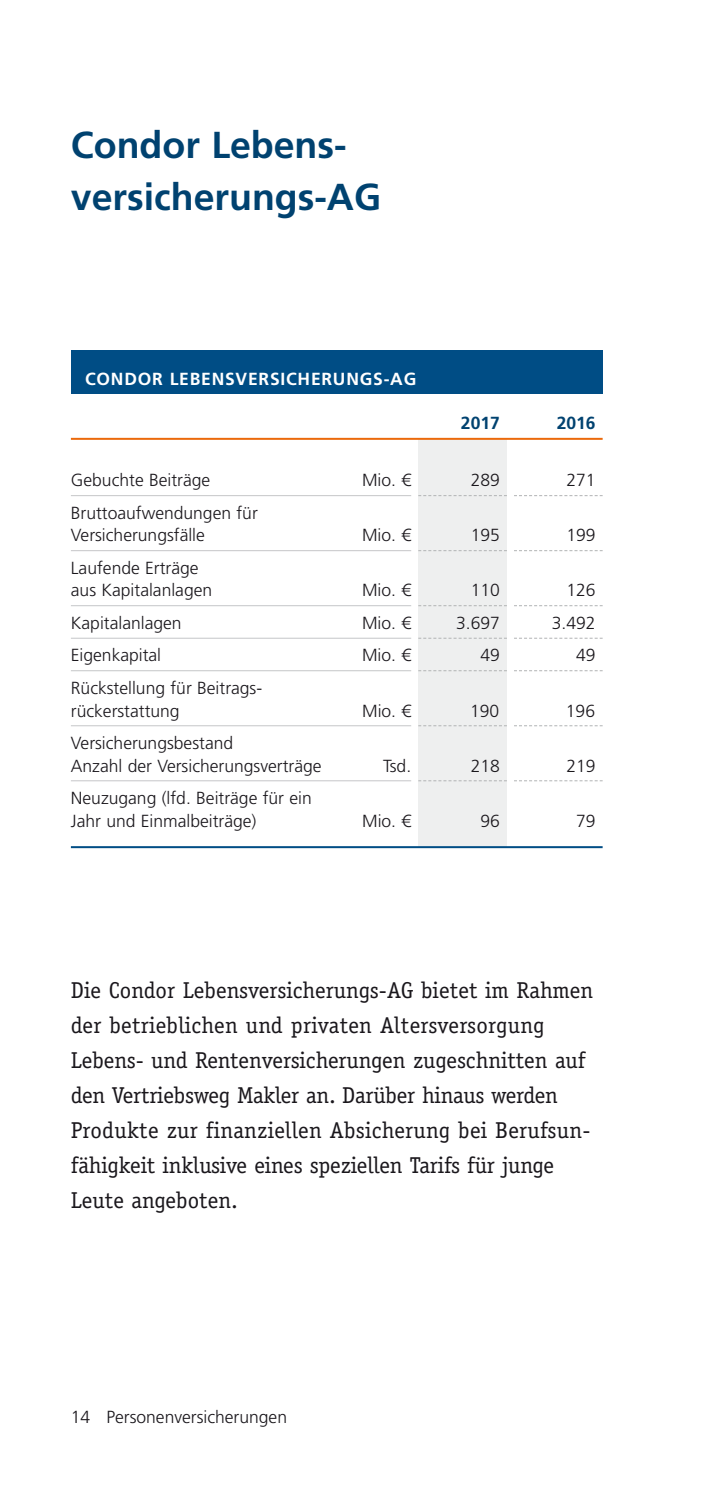
<style>
.page{position:relative;width:709px;height:1489px;background:#fff}
.page>*{position:absolute;margin:0;border:0;box-sizing:border-box;transform-origin:0 0}
.t1{font:700 37.5px/52.5px "Frutiger LT";color:#004270}
.t2{font:23px/35px "Officina Serif";letter-spacing:-.005em;color:#1a171c}
.t3{font:300 17.5px/22.5px "Frutiger LT";color:#1a171c}
.t4{font:700 17.5px "Frutiger LT";letter-spacing:.045em;color:#fff}
.t5{font:700 17.5px "Frutiger LT";color:#004270}
</style>
<div class="page">
<div style="left:418px;top:439px;width:89px;height:408px;background:#eeefef"></div>
<hr style="left:71px;top:438px;width:531px;height:2px;background:#eb690b">
<div style="left:71px;top:350px;width:531px;height:44px;background:#004d85"></div>
<svg style="left:418px;top:495px;width:89px;height:1px"></svg>
<svg style="left:418px;top:550px;width:89px;height:1px"></svg>
<svg style="left:418px;top:605px;width:89px;height:1px"></svg>
<svg style="left:418px;top:637px;width:89px;height:1px"></svg>
<svg style="left:418px;top:670px;width:89px;height:1px"></svg>
<svg style="left:418px;top:725px;width:89px;height:1px"></svg>
<svg style="left:418px;top:780px;width:89px;height:1px"></svg>
<hr style="left:71px;top:495px;width:340px;height:1px;background:#c5c6c8">
<hr style="left:71px;top:550px;width:340px;height:1px;background:#c5c6c8">
<hr style="left:71px;top:605px;width:340px;height:1px;background:#c5c6c8">
<hr style="left:71px;top:637px;width:340px;height:1px;background:#c5c6c8">
<hr style="left:71px;top:670px;width:340px;height:1px;background:#c5c6c8">
<hr style="left:71px;top:725px;width:340px;height:1px;background:#c5c6c8">
<hr style="left:71px;top:780px;width:340px;height:1px;background:#c5c6c8">
<hr style="left:71px;top:846px;width:531px;height:2px;background:#004d85">
<svg style="left:514px;top:495px;width:88px;height:1px"></svg>
<svg style="left:514px;top:550px;width:88px;height:1px"></svg>
<svg style="left:514px;top:605px;width:88px;height:1px"></svg>
<svg style="left:514px;top:637px;width:88px;height:1px"></svg>
<svg style="left:514px;top:670px;width:88px;height:1px"></svg>
<svg style="left:514px;top:725px;width:88px;height:1px"></svg>
<svg style="left:514px;top:780px;width:88px;height:1px"></svg>
<h1 class="t1" style="left:71px;top:121px;width:312px">Condor Lebens&shy;versicherungs-AG</h1>
<p class="t4" style="left:85px;top:372px;width:333px">CONDOR LEBENSVERSICHERUNGS-AG</p>
<p class="t3" style="left:71px;top:470px;width:141px">Gebuchte Beiträge</p>
<p class="t3" style="left:362px;top:470px;width:51px">Mio. €</p>
<p class="t3" style="left:71px;top:503px;width:188px">Bruttoaufwendungen für<br>Versicherungsfälle</p>
<p class="t3" style="left:362px;top:525px;width:51px">Mio. €</p>
<p class="t3" style="left:71px;top:558px;width:143px">Laufende Erträge aus Kapitalanlagen</p>
<p class="t3" style="left:362px;top:580px;width:51px">Mio. €</p>
<p class="t3" style="left:71px;top:613px;width:112px">Kapitalanlagen</p>
<p class="t3" style="left:362px;top:613px;width:51px">Mio. €</p>
<p class="t3" style="left:71px;top:645px;width:92px">Eigenkapital</p>
<p class="t3" style="left:362px;top:645px;width:51px">Mio. €</p>
<p class="t3" style="left:71px;top:678px;width:193px">Rückstellung für Beitrags&shy;rückerstattung</p>
<p class="t3" style="left:362px;top:700px;width:51px">Mio. €</p>
<p class="t3" style="left:71px;top:733px;width:252px">Versicherungsbestand<br>Anzahl der Versicherungsverträge</p>
<p class="t3" style="left:71px;top:788px;width:242px">Neuzugang (lfd. Beiträge für ein<br>Jahr und Einmalbeiträge)</p>
<p class="t3" style="left:383px;top:755px;width:30px">Tsd.</p>
<p class="t3" style="left:362px;top:810px;width:51px">Mio. €</p>
<p class="t5" style="left:461px;top:416px;width:40px">2017</p>
<p class="t5" style="left:556px;top:416px;width:40px">2016</p>
<p class="t3" style="left:470px;top:470px;width:31px">289</p>
<p class="t3" style="left:566px;top:470px;width:31px">271</p>
<p class="t3" style="left:470px;top:525px;width:31px">195</p>
<p class="t3" style="left:566px;top:525px;width:31px">199</p>
<p class="t3" style="left:456px;top:575px;width:45px;line-height:32.5px;text-align:right">110<br>3.697<br>49</p>
<p class="t3" style="left:552px;top:575px;width:45px;line-height:32.5px;text-align:right">126<br>3.492<br>49</p>
<p class="t3" style="left:470px;top:700px;width:31px">190</p>
<p class="t3" style="left:566px;top:700px;width:31px">196</p>
<p class="t3" style="left:470px;top:755px;width:31px">218</p>
<p class="t3" style="left:566px;top:755px;width:31px">219</p>
<p class="t3" style="left:480px;top:810px;width:21px">96</p>
<p class="t3" style="left:576px;top:810px;width:21px">79</p>
<p class="t2" style="left:71px;top:974px;width:524px">Die Condor Lebensversicherungs-AG bietet im Rahmen der betrieblichen und privaten Altersversorgung Lebens- und Rentenversicherungen zugeschnitten auf den Vertriebsweg Makler an. Darüber hinaus werden Produkte zur finanziellen Absicherung bei Berufsun&shy;fähigkeit inklusive eines speziellen Tarifs für junge Leute angeboten.</p>
<p class="t3" style="left:71px;top:1406px;width:218px">14 Personenversicherungen</p>
</div>
